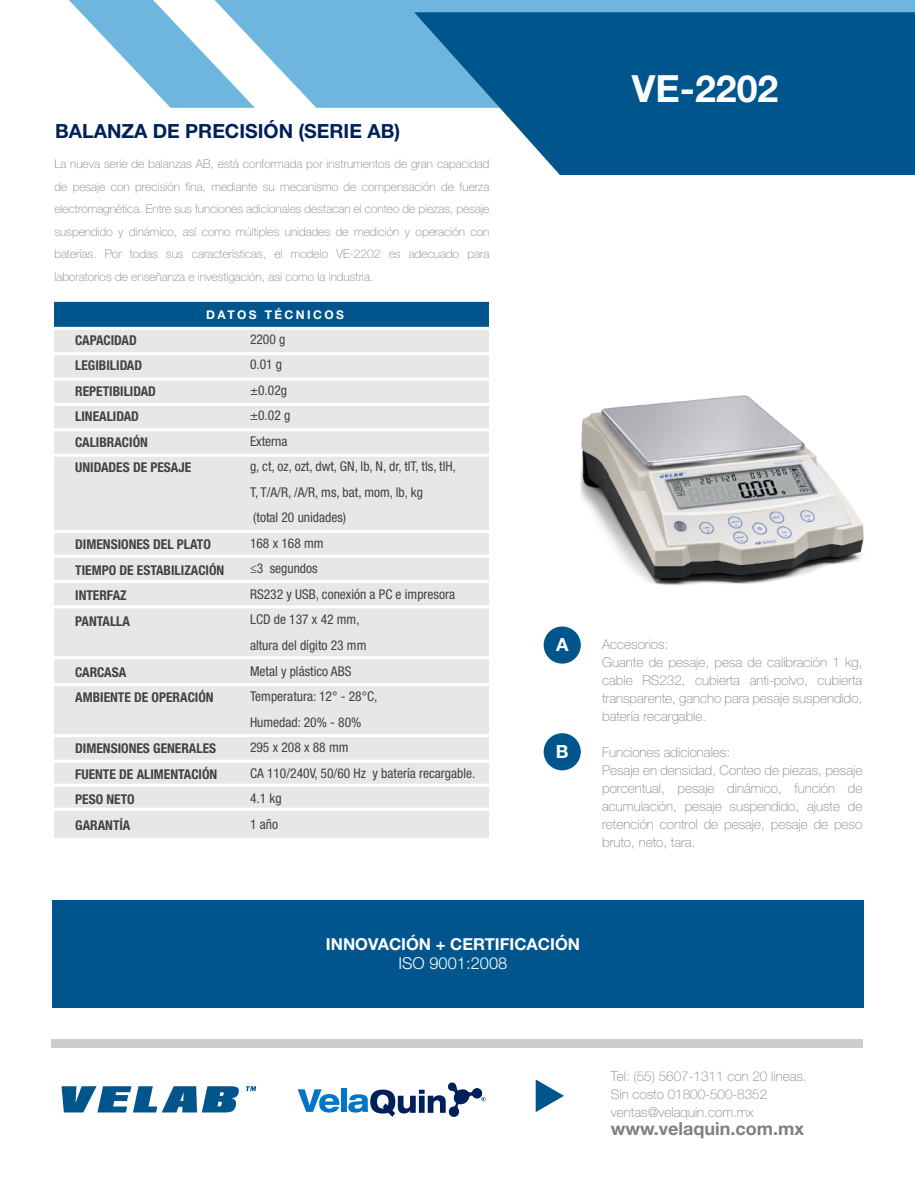
<style>
.page{position:relative;width:915px;height:1191px;background:#fff}
.page>*{position:absolute;margin:0;border:0;box-sizing:border-box;transform-origin:0 0}
.t1{font:700 37.5px "Helvetica Neue LT Std";color:#fff}
.t2{font:700 19.5px "Helvetica Neue LT Std";color:#00205b}
.t3{font:700 18.15px "Helvetica Neue LT Std";color:#fff}
.t4{font:700 18px "Helvetica Neue LT Std";color:#808080}
.t5{font:700 16.5px "Helvetica Neue LT Std";color:#fff}
.t6{font:300 16.5px "Helvetica Neue";color:#fff}
.t7{font:100 13.5px/18px "Helvetica Neue";color:#808080}
.t8{font:condensed 13.5px/25.5px "Helvetica Neue LT Std";color:#424241}
.t9{font:700 condensed 13.5px/25.5px "Helvetica Neue LT Std";color:#424241}
.t10{font:100 12px/22.5px "Helvetica Neue";color:#808080;text-align:justify}
.t11{font:700 12px "Helvetica Neue LT Std";letter-spacing:.2em;color:#fff}
</style>
<div class="page">
<svg style="left:255px;top:0;width:660px;height:108px;background:#7abce0"></svg>
<svg style="left:69px;top:0;width:186px;height:108px"></svg>
<div style="left:52px;top:1039px;width:811px;height:8px;background:#cdcccb"></div>
<div style="left:52px;top:900px;width:812px;height:108px;background:#00568c"></div>
<svg style="left:298px;top:1089px;width:41px;height:23px"></svg>
<div style="left:341px;top:1088px;width:6px;height:23px;background:#0076c8"></div>
<svg style="left:348px;top:1082px;width:138px;height:35px"></svg>
<svg style="left:414px;top:12px;width:501px;height:163px;background:#1e6b9b"></svg>
<svg style="left:536px;top:1079px;width:28px;height:33px"></svg>
<div style="left:54px;top:301px;width:435px;height:536px;background:#e6e7e8"></div>
<div style="left:54px;top:302px;width:435px;height:26px;background:#00568c"></div>
<hr style="left:51px;top:352px;width:444px;height:3px;background:#fff">
<hr style="left:51px;top:377px;width:444px;height:3px;background:#fff">
<hr style="left:51px;top:403px;width:444px;height:3px;background:#fff">
<hr style="left:51px;top:428px;width:444px;height:3px;background:#fff">
<hr style="left:51px;top:454px;width:444px;height:3px;background:#fff">
<hr style="left:50px;top:530px;width:444px;height:3px;background:#fff">
<hr style="left:51px;top:759px;width:444px;height:3px;background:#fff">
<hr style="left:51px;top:783px;width:444px;height:3px;background:#fff">
<hr style="left:51px;top:807px;width:444px;height:3px;background:#fff">
<hr style="left:51px;top:554px;width:444px;height:3px;background:#fff">
<hr style="left:51px;top:580px;width:444px;height:3px;background:#fff">
<hr style="left:51px;top:605px;width:444px;height:3px;background:#fff">
<hr style="left:51px;top:656px;width:444px;height:3px;background:#fff">
<hr style="left:51px;top:683px;width:444px;height:3px;background:#fff">
<hr style="left:51px;top:734px;width:444px;height:3px;background:#fff">
<hr style="left:51px;top:327px;width:444px;height:3px;background:#fff">
<svg style="left:62px;top:1086px;width:177px;height:26px"></svg>
<svg style="left:246px;top:1086px;width:10px;height:5px"></svg>
<div style="left:544px;top:626px;width:37px;height:37px;background:#00568c;border-radius:50%"></div>
<div style="left:544px;top:733px;width:37px;height:37px;background:#00568c;border-radius:50%"></div>
<img style="left:581px;top:395px;width:283px;height:191px">
<h2 class="t2" style="left:55px;top:119px;width:347px">BALANZA DE PRECISIÓN (SERIE AB)</h2>
<p class="t10" style="left:54px;top:153px;width:437px">La nueva serie de balanzas AB, está conformada por instrumentos de gran capacidad de pesaje con precisión fina, mediante su mecanismo de compensación de fuerza electromagnética. Entre sus funciones adicionales destacan el conteo de piezas, pesaje suspendido y dinámico, así como múltiples unidades de medición y operación con baterías. Por todas sus características, el modelo VE-2202 es adecuado para laboratorios de enseñanza e investigación, así como la industria.</p>
<p class="t11" style="left:206px;top:307px;width:139px">DATOS TÉCNICOS</p>
<p class="t9" style="left:75px;top:327px;width:118px">CAPACIDAD<br>LEGIBILIDAD<br>REPETIBILIDAD<br>LINEALIDAD<br>CALIBRACIÓN<br>UNIDADES DE PESAJE</p>
<p class="t9" style="left:75px;top:531px;width:151px">DIMENSIONES DEL PLATO<br>TIEMPO DE ESTABILIZACIÓN<br>INTERFAZ<br>PANTALLA</p>
<p class="t9" style="left:75px;top:659px;width:140px">CARCASA<br>AMBIENTE DE OPERACIÓN</p>
<p class="t9" style="left:75px;top:735px;width:144px">DIMENSIONES GENERALES<br>FUENTE DE ALIMENTACIÓN<br>PESO NETO<br>GARANTÍA</p>
<p class="t8" style="left:250px;top:326px;width:227px">2200 g<br>0.01 g<br>±0.02g<br>±0.02 g<br>Externa<br>g, ct, oz, ozt, dwt, GN, lb, N, dr, tlT, tls, tlH,<br>T, T/A/R, /A/R, ms, bat, mom, lb, kg<br>(total 20 unidades)<br>168 x 168 mm<br>≤3 segundos<br>RS232 y USB, conexión a PC e impresora<br>LCD de 137 x 42 mm,<br>altura del dígito 23 mm<br>Metal y plástico ABS<br>Temperatura: 12° - 28°C,<br>Humedad: 20% - 80%<br>295 x 208 x 88 mm<br>CA 110/240V, 50/60 Hz y batería recargable.<br>4.1 kg<br>1 año</p>
<h1 class="t1" style="left:632px;top:66px;width:148px">VE-2202</h1>
<h3 class="t3" style="left:556px;top:633px;width:14px">A</h3>
<h3 class="t3" style="left:556px;top:740px;width:14px">B</h3>
<p class="t7" style="left:602px;top:635px;width:262px">Accesorios:<br>Guante de pesaje, pesa de calibración 1 kg, cable RS232, cubierta anti-polvo, cubierta transparente, gancho para pesaje suspendido, batería recargable.</p>
<p class="t7" style="left:602px;top:743px;width:262px">Funciones adicionales:<br>Pesaje en densidad, Conteo de piezas, pesaje porcentual, pesaje dinámico, función de acumulación, pesaje suspendido, ajuste de retención control de pesaje, pesaje de peso bruto, neto, tara.</p>
<h3 class="t5" style="left:326px;top:933px;width:256px">INNOVACIÓN + CERTIFICACIÓN</h3>
<h3 class="t6" style="left:399px;top:950px;width:110px">ISO 9001:2008</h3>
<p class="t7" style="left:611px;top:1067px;width:197px">Tel: (55) 5607-1311 con 20 lineas.<br>Sin costo 01800-500-8352 ventas@velaquin.com.mx</p>
<h3 class="t4" style="left:611px;top:1117px;width:195px">www.velaquin.com.mx</h3>
</div>
